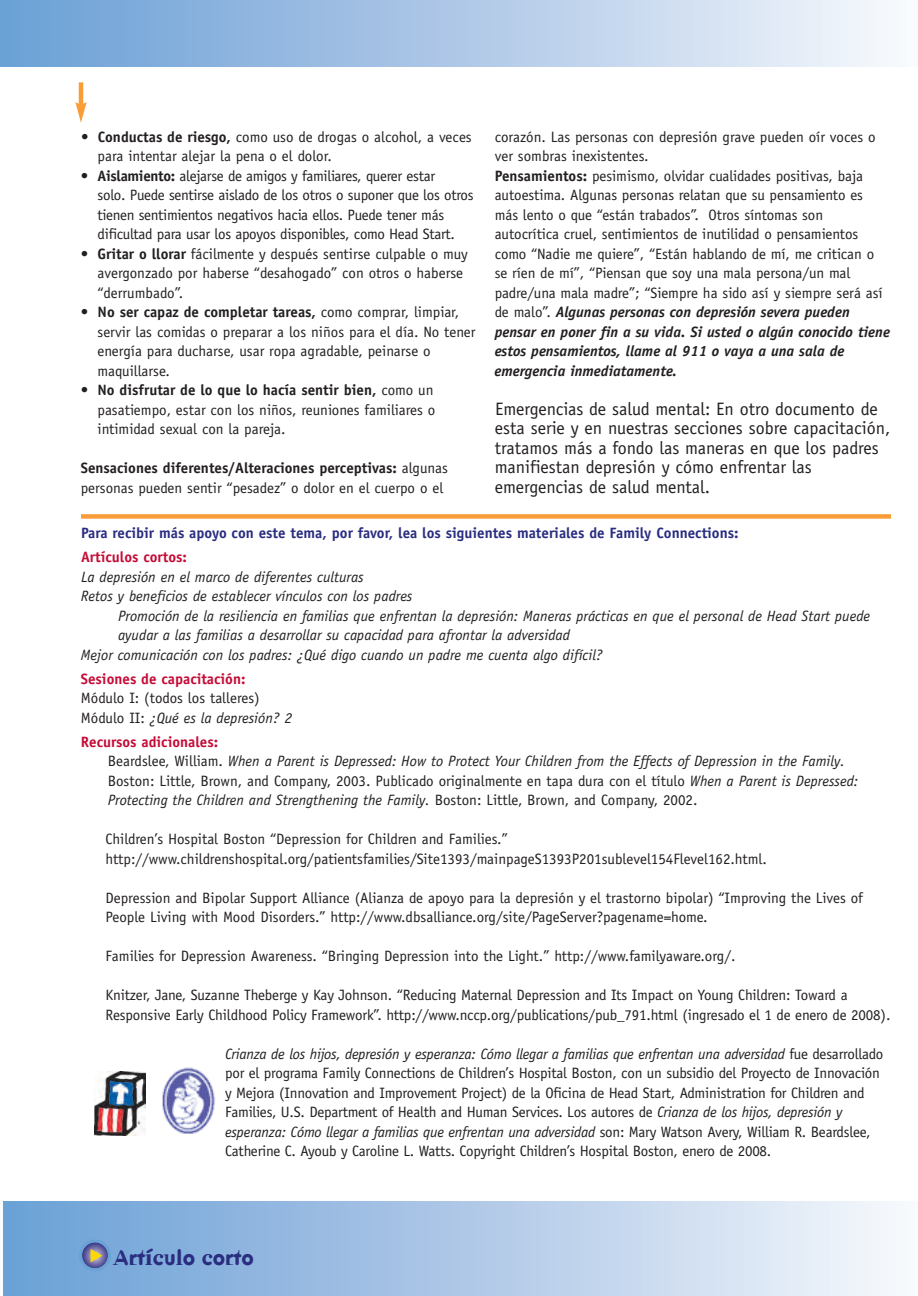
<style>
.page{position:relative;width:918px;height:1296px;background:#fff}
.page>*{position:absolute;margin:0;border:0;box-sizing:border-box;transform-origin:0 0}
.t1{font:700 21px "Dead History";color:#2a2d80}
.t2{font:18px/19.5px "Officina Sans";color:#231f20}
.t3{font:15px/19.5px "Officina Sans";letter-spacing:-.01em;color:#231f20}
.t4{font:italic 15px/19.5px "Officina Sans";color:#231f20}
.t5{font:700 15px "Officina Sans";color:#2a2d80}
.t6{font:700 15px "Officina Sans";color:#c40c37}
.s1{font-weight:700}
.s2{font-weight:700;font-style:italic}
.s3{font-style:italic}
.s4{font-weight:700;font-style:normal;color:#c40c37}
.s5{font-style:normal}
</style>
<div class="page">
<div style="left:81px;top:514px;width:810px;height:5px;background:#f89d38"></div>
<div style="left:0;top:1202px;width:15px;height:94px;background:#fbfcfd"></div>
<div style="left:3px;top:1202px;width:915px;height:94px;background:linear-gradient(to right,#699dd5,#f6f7fb)"></div>
<hr style="left:79px;top:82px;width:4px;height:24px;background:#f89d38">
<svg style="left:75px;top:102px;width:12px;height:21px"></svg>
<div style="left:0;top:0;width:918px;height:66px;background:linear-gradient(to right,#699dd5,#f7f7fc)"></div>
<img style="left:94px;top:1071px;width:52px;height:65px">
<img style="left:162px;top:1067px;width:53px;height:67px">
<svg style="left:79px;top:1239px;width:32px;height:32px"></svg>
<p class="t3" style="left:98px;top:128px;width:376px;text-indent:-17px">• <span class="s1">Conductas de riesgo,</span> como uso de drogas o alcohol, a veces para intentar alejar la pena o el dolor.</p>
<p class="t3" style="left:98px;top:167px;width:377px;text-indent:-17px">• <span class="s1">Aislamiento:</span> alejarse de amigos y familiares, querer estar<br>solo. Puede sentirse aislado de los otros o suponer que los otros tienen sentimientos negativos hacia ellos. Puede tener más dificultad para usar los apoyos disponibles, como Head Start.</p>
<p class="t3" style="left:98px;top:245px;width:372px;text-indent:-17px">• <span class="s1">Gritar o llorar</span> fácilmente y después sentirse culpable o muy avergonzado por haberse “desahogado” con otros o haberse “derrumbado”.</p>
<p class="t3" style="left:98px;top:304px;width:380px;text-indent:-17px">• <span class="s1">No ser capaz de completar tareas,</span> como comprar, limpiar, servir las comidas o preparar a los niños para el día. No tener energía para ducharse, usar ropa agradable, peinarse o maquillarse.</p>
<p class="t3" style="left:98px;top:382px;width:339px;text-indent:-17px"><span class="s1">• No disfrutar de lo que lo hacía sentir bien,</span> como un pasatiempo, estar con los niños, reuniones familiares o intimidad sexual con la pareja.</p>
<p class="t3" style="left:81px;top:460px;width:369px"><span class="s1">Sensaciones diferentes/Alteraciones perceptivas:</span> algunas personas pueden sentir “pesadez” o dolor en el cuerpo o el</p>
<p class="t3" style="left:495px;top:128px;width:397px">corazón. Las personas con depresión grave pueden oír voces o ver sombras inexistentes.<br><span class="s1">Pensamientos:</span> pesimismo, olvidar cualidades positivas, baja autoestima. Algunas personas relatan que su pensamiento es más lento o que “están trabados”. Otros síntomas son autocrítica cruel, sentimientos de inutilidad o pensamientos como “Nadie me quiere”, “Están hablando de mí, me critican o se ríen de mí”, “Piensan que soy una mala persona/un mal padre/una mala madre”; “Siempre ha sido así y siempre será así de malo”. <span class="s2">Algunas personas con depresión severa pueden pensar en poner fin a su vida. Si usted o algún conocido tiene estos pensamientos, llame al 911 o vaya a una sala de emergencia inmediatamente.</span></p>
<p class="t2" style="left:495px;top:401px;width:397px">Emergencias de salud mental: En otro documento de esta serie y en nuestras secciones sobre capacitación, tratamos más a fondo las maneras en que los padres manifiestan depresión y cómo enfrentar las emergencias de salud mental.</p>
<h4 class="t5" style="left:81px;top:527px;width:659px">Para recibir más apoyo con este tema, por favor, lea los siguientes materiales de Family Connections:</h4>
<p class="t6" style="left:81px;top:551px;width:107px">Artículos cortos:</p>
<p class="t4" style="left:81px;top:568px;width:284px">La depresión en el marco de diferentes culturas</p>
<p class="t4" style="left:118px;top:588px;width:754px;text-indent:-37px">Retos y beneficios de establecer vínculos con los padres<br>Promoción de la resiliencia en familias que enfrentan la depresión: Maneras prácticas en que el personal de Head Start puede ayudar a las familias a desarrollar su capacidad para afrontar la adversidad</p>
<p class="t4" style="left:81px;top:646px;width:524px">Mejor comunicación con los padres: ¿Qué digo cuando un padre me cuenta algo difícil?</p>
<h4 class="t6" style="left:81px;top:673px;width:166px">Sesiones de capacitación:</h4>
<p class="t3" style="left:81px;top:690px;width:213px">Módulo I: (todos los talleres)<br>Módulo II: <span class="s3">¿Qué es la depresión? 2</span></p>
<p class="t4" style="left:108px;top:733px;width:752px;text-indent:-27px"><span class="s4">Recursos adicionales:<br></span><span class="s5">Beardslee, William.</span> When a Parent is Depressed: How to Protect Your Children from the Effects of Depression in the Family.<br><span class="s5">Boston: Little, Brown, and Company, 2003. Publicado originalmente en tapa dura con el título</span> When a Parent is Depressed:<br>Protecting the Children and Strengthening the Family. <span class="s5">Boston: Little, Brown, and Company, 2002.</span></p>
<p class="t3" style="left:106px;top:831px;width:404px">Children’s Hospital Boston “Depression for Children and Families.”</p>
<p class="t3" style="left:106px;top:850px;width:663px">http://www.childrenshospital.org/patientsfamilies/Site1393/mainpageS1393P201sublevel154Flevel162.html.</p>
<p class="t3" style="left:106px;top:889px;width:759px">Depression and Bipolar Support Alliance (Alianza de apoyo para la depresión y el trastorno bipolar) “Improving the Lives of</p>
<p class="t3" style="left:106px;top:909px;width:604px">People Living with Mood Disorders.” http://www.dbsalliance.org/site/PageServer?pagename=home.</p>
<p class="t3" style="left:106px;top:948px;width:631px">Families for Depression Awareness. “Bringing Depression into the Light.” http://www.familyaware.org/.</p>
<p class="t3" style="left:105px;top:987px;width:786px">Knitzer, Jane, Suzanne Theberge y Kay Johnson. “Reducing Maternal Depression and Its Impact on Young Children: Toward a<br>Responsive Early Childhood Policy Framework”. http://www.nccp.org/publications/pub_791.html (ingresado el 1 de enero de 2008).</p>
<p class="t3" style="left:225px;top:1045px;width:660px"><span class="s3">Crianza de los hijos, depresión y esperanza: Cómo llegar a familias que enfrentan una adversidad</span> fue desarrollado por el programa Family Connections de Children’s Hospital Boston, con un subsidio del Proyecto de Innovación y Mejora (Innovation and Improvement Project) de la Oficina de Head Start, Administration for Children and Families, U.S. Department of Health and Human Services. Los autores de <span class="s3">Crianza de los hijos, depresión y esperanza: Cómo llegar a familias que enfrentan una adversidad</span> son: Mary Watson Avery, William R. Beardslee, Catherine C. Ayoub y Caroline L. Watts. Copyright Children’s Hospital Boston, enero de 2008.</p>
<h1 class="t1" style="left:113px;top:1245px;width:142px">Artículo corto</h1>
</div>
